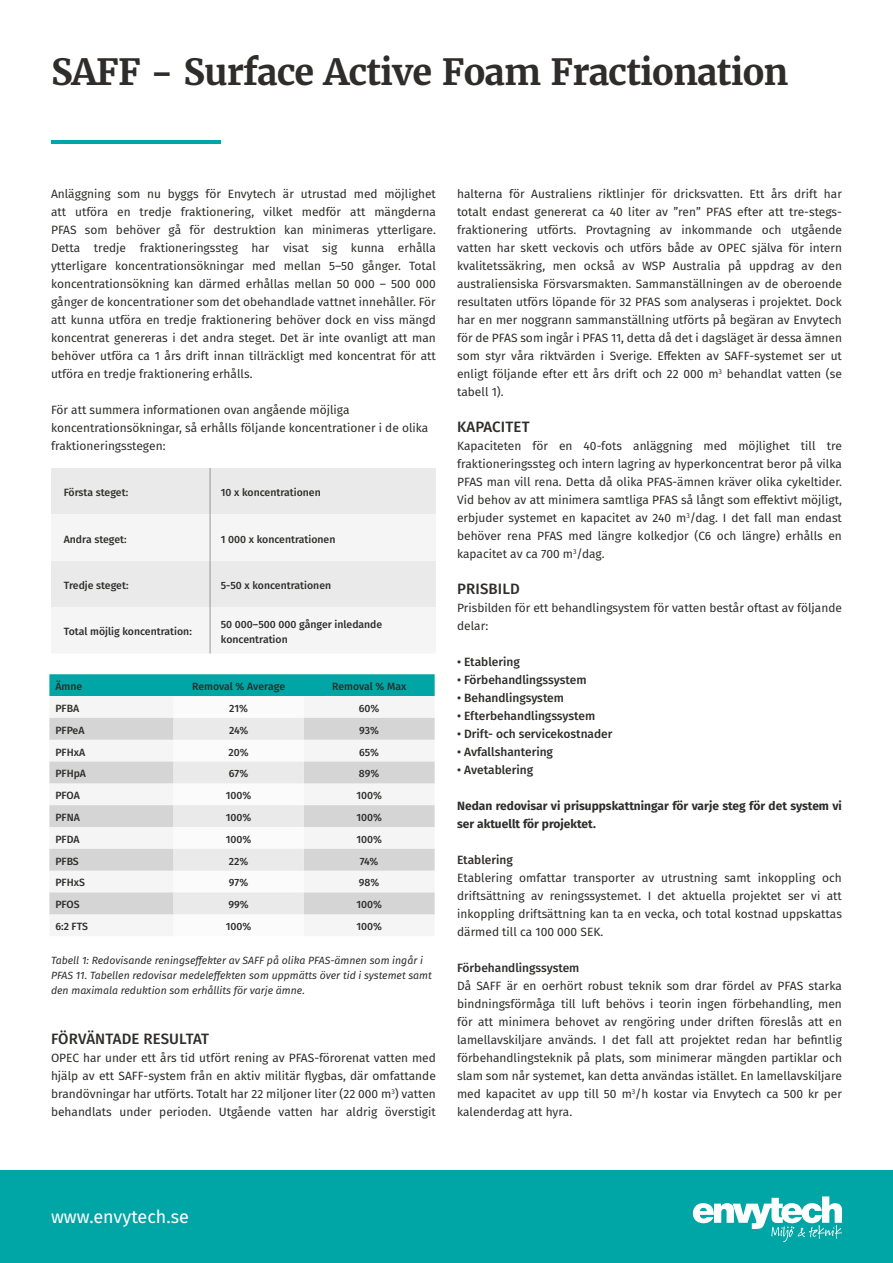
<style>
.page{position:relative;width:893px;height:1263px;background:#fff}
.page>*{position:absolute;margin:0;border:0;box-sizing:border-box;transform-origin:0 0}
.t1{font:700 36px "Merriweather";letter-spacing:-.025em;color:#2e2d2c}
.Paragraph_Style_2{font:18px "Fira Sans";color:#fff}
.Rubrik_2{font:500 15px "Fira Sans";letter-spacing:.01em;color:#2e2d2c}
.Brödtext{font:12px/18px "Fira Sans";color:#2e2d2c;text-align:justify}
.Brödtext-2{font:500 12px "Fira Sans";color:#2e2d2c}
.Brödtext-3{font:700 12px/18px "Fira Sans";color:#2e2d2c}
.Rubrik_2-2{font:500 12px "Fira Sans";color:#2e2d2c}
.Paragraph_Style_2-2{font:500 10.5px/15px "Fira Sans";color:#2e2d2c}
.Bildtext{font:italic 10.5px/15px "Fira Sans";color:#2e2d2c}
</style>
<div class="page">
<div style="left:0;top:1170px;width:893px;height:93px;background:#00a5a5"></div>
<svg style="left:693px;top:1196px;width:149px;height:46px"></svg>
<hr style="left:51px;top:140px;width:170px;height:4px;background:#00a5a5">
<div style="left:51px;top:468px;width:385px;height:46px;background:#eaeaea"></div>
<svg style="left:51px;top:514px;width:385px;height:139px;fill:#f5f5f5"></svg>
<hr style="left:210px;top:468px;width:1px;height:46px;background:#939598">
<hr style="left:210px;top:514px;width:1px;height:47px;background:#939598">
<hr style="left:210px;top:561px;width:1px;height:46px;background:#939598">
<hr style="left:210px;top:607px;width:1px;height:46px;background:#939598">
<svg style="left:49px;top:674px;width:386px;height:241px"></svg>
<p class="t1" style="left:51px;top:49px;width:739px">SAFF - Surface Active Foam Fractionation</p>
<p class="Brödtext" style="left:51px;top:184px;width:386px">Anläggning som nu byggs för Envytech är utrustad med möjlighet att utföra en tredje fraktionering, vilket medför att mängderna PFAS som behöver gå för destruktion kan minimeras ytterligare.<br>Detta tredje fraktioneringssteg har visat sig kunna erhålla ytterligare koncentrationsökningar med mellan 5–50 gånger. Total koncentrationsökning kan därmed erhållas mellan 50 000 – 500 000 gånger de koncentrationer som det obehandlade vattnet innehåller. För att kunna utföra en tredje fraktionering behöver dock en viss mängd koncentrat genereras i det andra steget. Det är inte ovanligt att man behöver utföra ca 1 års drift innan tillräckligt med koncentrat för att utföra en tredje fraktionering erhålls.</p>
<p class="Brödtext" style="left:51px;top:400px;width:379px;text-align:left">För att summera informationen ovan angående möjliga koncentrationsökningar, så erhålls följande koncentrationer i de olika fraktioneringsstegen:</p>
<p class="Paragraph_Style_2-2" style="left:64px;top:484px;width:66px">Första steget:</p>
<p class="Paragraph_Style_2-2" style="left:221px;top:484px;width:101px">10 x koncentrationen</p>
<p class="Paragraph_Style_2-2" style="left:64px;top:531px;width:64px">Andra steget:</p>
<p class="Paragraph_Style_2-2" style="left:221px;top:531px;width:116px">1 000 x koncentrationen</p>
<p class="Paragraph_Style_2-2" style="left:64px;top:577px;width:66px">Tredje steget:</p>
<p class="Paragraph_Style_2-2" style="left:221px;top:577px;width:112px">5-50 x koncentrationen</p>
<p class="Paragraph_Style_2-2" style="left:64px;top:623px;width:130px">Total möjlig koncentration:</p>
<p class="Paragraph_Style_2-2" style="left:221px;top:616px;width:163px">50 000–500 000 gånger inledande koncentration</p>
<p class="Paragraph_Style_2-2" style="left:55px;top:678px;width:28px">Ämne</p>
<p class="Paragraph_Style_2-2" style="left:192px;top:678px;width:95px">Removal % Average</p>
<p class="Paragraph_Style_2-2" style="left:332px;top:678px;width:76px">Removal % Max</p>
<p class="Paragraph_Style_2-2" style="left:55px;top:700px;width:25px">PFBA</p>
<p class="Paragraph_Style_2-2" style="left:229px;top:700px;width:20px">21%</p>
<p class="Paragraph_Style_2-2" style="left:359px;top:700px;width:22px">60%</p>
<p class="Paragraph_Style_2-2" style="left:55px;top:722px;width:31px">PFPeA</p>
<p class="Paragraph_Style_2-2" style="left:229px;top:722px;width:21px">24%</p>
<p class="Paragraph_Style_2-2" style="left:359px;top:722px;width:21px">93%</p>
<p class="Paragraph_Style_2-2" style="left:55px;top:744px;width:31px">PFHxA</p>
<p class="Paragraph_Style_2-2" style="left:229px;top:744px;width:22px">20%</p>
<p class="Paragraph_Style_2-2" style="left:359px;top:744px;width:21px">65%</p>
<p class="Paragraph_Style_2-2" style="left:55px;top:766px;width:32px">PFHpA</p>
<p class="Paragraph_Style_2-2" style="left:229px;top:766px;width:21px">67%</p>
<p class="Paragraph_Style_2-2" style="left:359px;top:766px;width:22px">89%</p>
<p class="Paragraph_Style_2-2" style="left:55px;top:787px;width:26px">PFOA</p>
<p class="Paragraph_Style_2-2" style="left:226px;top:787px;width:27px">100%</p>
<p class="Paragraph_Style_2-2" style="left:356px;top:787px;width:27px">100%</p>
<p class="Paragraph_Style_2-2" style="left:55px;top:809px;width:26px">PFNA</p>
<p class="Paragraph_Style_2-2" style="left:226px;top:809px;width:27px">100%</p>
<p class="Paragraph_Style_2-2" style="left:356px;top:809px;width:27px">100%</p>
<p class="Paragraph_Style_2-2" style="left:55px;top:831px;width:26px">PFDA</p>
<p class="Paragraph_Style_2-2" style="left:226px;top:831px;width:27px">100%</p>
<p class="Paragraph_Style_2-2" style="left:356px;top:831px;width:27px">100%</p>
<p class="Paragraph_Style_2-2" style="left:55px;top:853px;width:25px">PFBS</p>
<p class="Paragraph_Style_2-2" style="left:229px;top:853px;width:21px">22%</p>
<p class="Paragraph_Style_2-2" style="left:360px;top:853px;width:20px">74%</p>
<p class="Paragraph_Style_2-2" style="left:55px;top:875px;width:31px">PFHxS</p>
<p class="Paragraph_Style_2-2" style="left:229px;top:875px;width:21px">97%</p>
<p class="Paragraph_Style_2-2" style="left:359px;top:875px;width:22px">98%</p>
<p class="Paragraph_Style_2-2" style="left:55px;top:897px;width:26px">PFOS</p>
<p class="Paragraph_Style_2-2" style="left:228px;top:897px;width:22px">99%</p>
<p class="Paragraph_Style_2-2" style="left:356px;top:897px;width:27px">100%</p>
<p class="Paragraph_Style_2-2" style="left:55px;top:918px;width:34px">6:2 FTS</p>
<p class="Paragraph_Style_2-2" style="left:226px;top:918px;width:27px">100%</p>
<p class="Paragraph_Style_2-2" style="left:356px;top:918px;width:27px">100%</p>
<p class="Bildtext" style="left:51px;top:952px;width:382px">Tabell 1: Redovisande reningseffekter av SAFF på olika PFAS-ämnen som ingår i<br>PFAS 11. Tabellen redovisar medeleffekten som uppmätts över tid i systemet samt den maximala reduktion som erhållits för varje ämne.</p>
<p class="Rubrik_2" style="left:51px;top:1027px;width:160px">FÖRVÄNTADE RESULTAT</p>
<p class="Brödtext" style="left:51px;top:1048px;width:386px">OPEC har under ett års tid utfört rening av PFAS-förorenat vatten med hjälp av ett SAFF-system från en aktiv militär flygbas, där omfattande brandövningar har utförts. Totalt har 22 miljoner liter (22 000 m<sup>3</sup>) vatten behandlats under perioden. Utgående vatten har aldrig överstigit</p>
<p class="Brödtext" style="left:457px;top:184px;width:386px">halterna för Australiens riktlinjer för dricksvatten. Ett års drift har totalt endast genererat ca 40 liter av ”ren” PFAS efter att tre-stegs&shy;fraktionering utförts. Provtagning av inkommande och utgående vatten har skett veckovis och utförs både av OPEC själva för intern kvalitetssäkring, men också av WSP Australia på uppdrag av den australiensiska Försvarsmakten. Sammanställningen av de oberoende resultaten utförs löpande för 32 PFAS som analyseras i projektet. Dock har en mer noggrann sammanställning utförts på begäran av Envytech för de PFAS som ingår i PFAS 11, detta då det i dagsläget är dessa ämnen som styr våra riktvärden i Sverige. Effekten av SAFF-systemet ser ut enligt följande efter ett års drift och 22 000 m<sup>3</sup> behandlat vatten (se tabell 1).</p>
<p class="Rubrik_2" style="left:457px;top:415px;width:74px">KAPACITET</p>
<p class="Brödtext" style="left:457px;top:436px;width:386px">Kapaciteten för en 40-fots anläggning med möjlighet till tre fraktioneringssteg och intern lagring av hyperkoncentrat beror på vilka PFAS man vill rena. Detta då olika PFAS-ämnen kräver olika cykeltider.<br>Vid behov av att minimera samtliga PFAS så långt som effektivt möjligt, erbjuder systemet en kapacitet av 240 m<sup>3</sup>/dag. I det fall man endast behöver rena PFAS med längre kolkedjor (C6 och längre) erhålls en kapacitet av ca 700 m<sup>3</sup>/dag.</p>
<p class="Rubrik_2" style="left:457px;top:577px;width:64px">PRISBILD</p>
<p class="Brödtext" style="left:457px;top:598px;width:386px">Prisbilden för ett behandlingsystem för vatten består oftast av följande delar:</p>
<p class="Brödtext-2" style="left:457px;top:652px;width:64px">• Etablering</p>
<p class="Brödtext-2" style="left:457px;top:670px;width:131px">• Förbehandlingssystem</p>
<p class="Brödtext-2" style="left:457px;top:688px;width:108px">• Behandlingsystem</p>
<p class="Brödtext-2" style="left:457px;top:706px;width:140px">• Efterbehandlingssystem</p>
<p class="Brödtext-2" style="left:457px;top:724px;width:157px">• Drift- och servicekostnader</p>
<p class="Brödtext-2" style="left:457px;top:742px;width:97px">• Avfallshantering</p>
<p class="Brödtext-2" style="left:457px;top:760px;width:78px">• Avetablering</p>
<p class="Brödtext-3" style="left:457px;top:796px;width:386px">Nedan redovisar vi prisuppskattningar för varje steg för det system vi ser aktuellt för projektet.</p>
<p class="Rubrik_2-2" style="left:457px;top:850px;width:57px">Etablering</p>
<p class="Brödtext" style="left:457px;top:868px;width:386px">Etablering omfattar transporter av utrustning samt inkoppling och driftsättning av reningssystemet. I det aktuella projektet ser vi att inkoppling driftsättning kan ta en vecka, och total kostnad uppskattas därmed till ca 100 000 SEK.</p>
<p class="Rubrik_2-2" style="left:457px;top:958px;width:124px">Förbehandlingssystem</p>
<p class="Brödtext" style="left:457px;top:976px;width:386px">Då SAFF är en oerhört robust teknik som drar fördel av PFAS starka bindningsförmåga till luft behövs i teorin ingen förbehandling, men för att minimera behovet av rengöring under driften föreslås att en lamellavskiljare används. I det fall att projektet redan har befintlig förbehandlingsteknik på plats, som minimerar mängden partiklar och slam som når systemet, kan detta användas istället. En lamellavskiljare med kapacitet av upp till 50 m<sup>3</sup>/h kostar via Envytech ca 500 kr per kalenderdag att hyra.</p>
<p class="Paragraph_Style_2" style="left:51px;top:1203px;width:139px">www.envytech.se</p>
</div>
